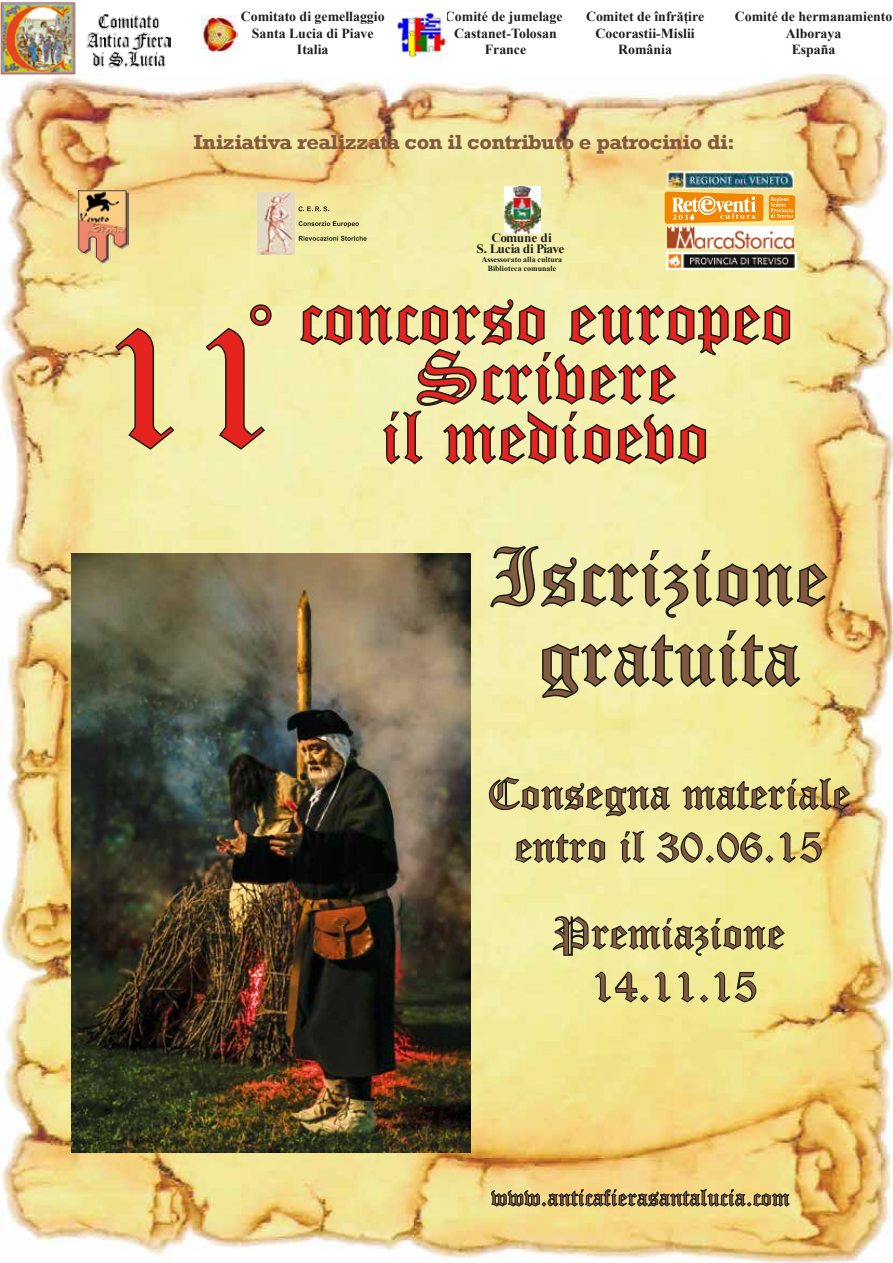
<style>
.page{position:relative;width:893px;height:1263px;background:#fff}
.page>*{position:absolute;margin:0;border:0;box-sizing:border-box;transform-origin:0 0}
.t1{font:177.75px "Old English Text";color:#e52420}
.t2{font:80.25px/80.2px "Old English Text";color:#825a40;text-align:center;scale:1.04 1}
.t3{font:74.4px/59.6px "Old English Text";letter-spacing:.005em;color:#e52420;text-align:center}
.t4{font:74.4px "Arial";color:#e52420}
.t5{font:43.95px/52.8px "Old English Text";color:#825a40;text-align:center;scale:1.04 1}
.t6{font:23.4px "Old English Text";color:#825a40;scale:1.04 1}
.t7{font:700 21px "Rockwell";letter-spacing:-.03em;color:#835a3f;scale:1.04 1}
.t8{font:700 13.8px/16.6px "Times New Roman";color:#1d1d1b;text-align:center}
.t9{font:700 12.9px/11.4px "Times New Roman";letter-spacing:-.055em;color:#24211d;text-align:center;scale:1.04 1}
.t10{font:700 7.8px/9.4px "Times New Roman";color:#232021;text-align:center}
</style>
<div class="page">
<img style="left:0;top:74px;width:893px;height:1189px">
<img style="left:0;top:1px;width:170px;height:73px">
<svg style="left:300px;top:298px;width:491px;height:167px;background:#dad69c"></svg>
<svg style="left:114px;top:327px;width:62px;height:124px;background:#e4dd99"></svg>
<svg style="left:205px;top:304px;width:67px;height:147px;background:#e5e2a6"></svg>
<img style="left:71px;top:553px;width:399px;height:599px">
<img style="left:505px;top:186px;width:36px;height:47px">
<img style="left:667px;top:253px;width:129px;height:16px">
<img style="left:668px;top:227px;width:125px;height:22px">
<img style="left:668px;top:171px;width:125px;height:17px">
<svg style="left:769px;top:195px;width:26px;height:26px"></svg>
<svg style="left:665px;top:192px;width:98px;height:32px;background:#f4aa47"></svg>
<img style="left:257px;top:193px;width:37px;height:62px">
<svg style="left:299px;top:206px;width:30px;height:5px"></svg>
<svg style="left:299px;top:221px;width:60px;height:6px"></svg>
<svg style="left:299px;top:236px;width:68px;height:5px"></svg>
<svg style="left:489px;top:545px;width:340px;height:74px;background:#d9d394"></svg>
<svg style="left:541px;top:629px;width:260px;height:70px;background:#d6d192"></svg>
<svg style="left:488px;top:776px;width:183px;height:41px;background:#cec98a"></svg>
<svg style="left:682px;top:778px;width:169px;height:33px;background:#c5bb78"></svg>
<svg style="left:515px;top:833px;width:91px;height:31px;background:#c7c284"></svg>
<svg style="left:619px;top:830px;width:27px;height:34px"></svg>
<svg style="left:656px;top:831px;width:166px;height:33px;background:#cdc681"></svg>
<svg style="left:552px;top:916px;width:234px;height:40px;background:#cdc885"></svg>
<svg style="left:594px;top:971px;width:163px;height:32px;background:#d3cc82"></svg>
<svg style="left:491px;top:1188px;width:299px;height:19px;background:#b4a066"></svg>
<img style="left:397px;top:12px;width:49px;height:45px">
<img style="left:78px;top:190px;width:50px;height:74px">
<img style="left:201px;top:15px;width:36px;height:38px">
<p class="t8" style="left:241px;top:8px;width:145px">Comitato di gemellaggio<br>Santa Lucia di Piave<br>Italia</p>
<p class="t8" style="left:445px;top:8px;width:119px">Comité de jumelage<br>Castanet-Tolosan<br>France</p>
<p class="t8" style="left:586px;top:8px;width:120px">Comitet de înfrățire<br>Cocorastii-Mislii<br>România</p>
<p class="t8" style="left:735px;top:8px;width:159px">Comité de hermanamiento<br>Alboraya<br>España</p>
<h3 class="t7" style="left:194px;top:129px;width:522px">Iniziativa realizzata con il contributo e patrocinio di:</h3>
<h3 class="t4" style="left:246px;top:282px;width:31px">°</h3>
<h1 class="t1" style="left:99px;top:271px;width:183px">11</h1>
<p class="t9" style="left:476px;top:231px;width:86px">Comune di<br>S. Lucia di Piave</p>
<p class="t10" style="left:482px;top:254px;width:82px">Assessorato alla cultura<br>Biblioteca comunale</p>
<h3 class="t3" style="left:298px;top:285px;width:497px">concorso europeo<br>Scrivere<br>il medioevo</h3>
<h2 class="t2" style="left:489px;top:534px;width:327px">Iscrizione gratuita</h2>
<h3 class="t5" style="left:487px;top:766px;width:351px">Consegna materiale entro il 30.06.15</h3>
<h3 class="t5" style="left:552px;top:905px;width:225px">Premiazione<br>14.11.15</h3>
<h3 class="t6" style="left:491px;top:1182px;width:289px">www.anticafierasantalucia.com</h3>
</div>
